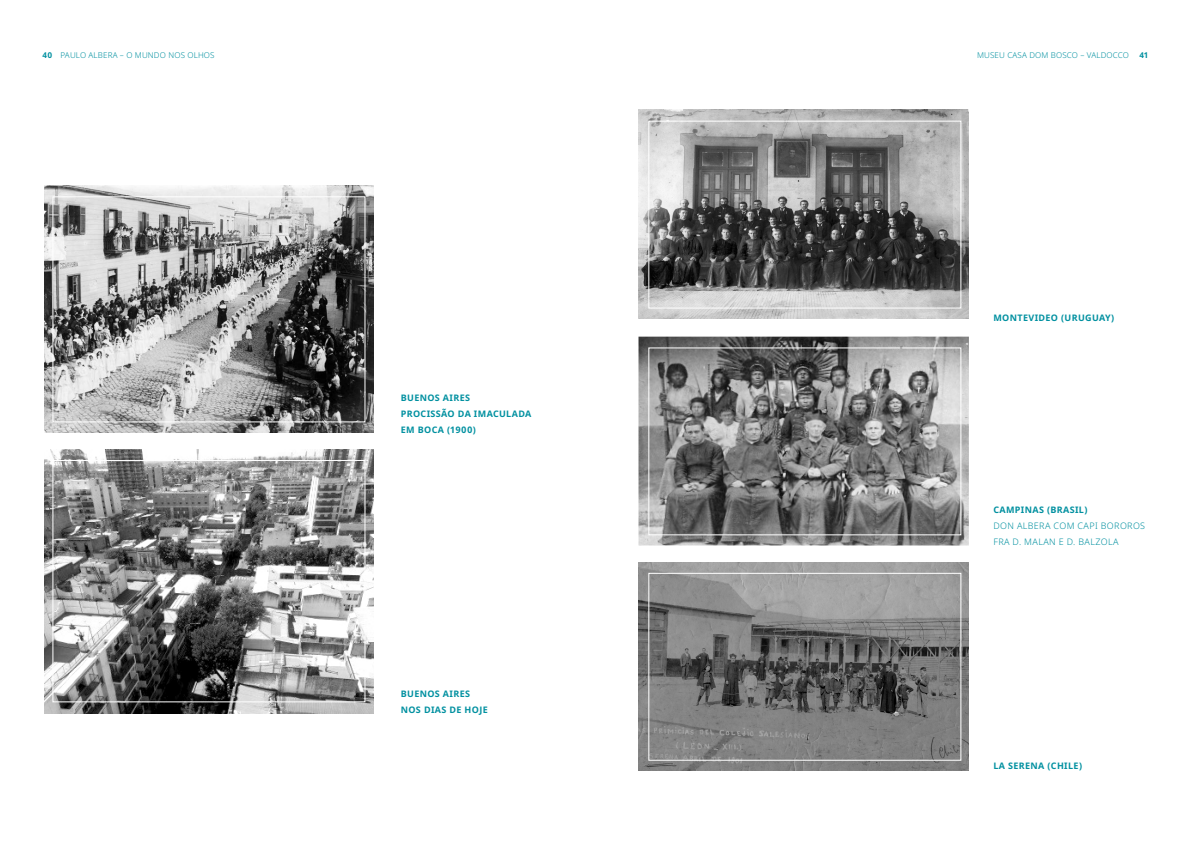
<style>
.page{position:relative;width:1191px;height:842px;background:#fff}
.page>*{position:absolute;margin:0;border:0;box-sizing:border-box;transform-origin:0 0}
.legendas_pequenas{font:700 9px "Noto Sans";letter-spacing:.04em;color:#0090a0}
.legendas_pequenas-2{font:300 9px/16px "Noto Sans";letter-spacing:.04em;color:#0090a0}
.t1{font:300 8px "Noto Sans";letter-spacing:.02em;color:#0090a0}
.t2{font:700 8px "Noto Sans";color:#0090a0}
.s1{font-weight:700}
</style>
<div class="page">
<img style="left:45px;top:186px;width:328px;height:247px">
<div style="left:52px;top:196px;width:313px;height:226px;border:1px solid #fff"></div>
<img style="left:638px;top:337px;width:331px;height:208px">
<img style="left:638px;top:562px;width:331px;height:209px">
<img style="left:638px;top:110px;width:331px;height:209px">
<div style="left:648px;top:121px;width:313px;height:188px;border:1px solid #fff"></div>
<div style="left:648px;top:347px;width:313px;height:188px;border:1px solid #fff"></div>
<div style="left:648px;top:573px;width:313px;height:188px;border:1px solid #fff"></div>
<img style="left:45px;top:449px;width:328px;height:264px">
<div style="left:52px;top:460px;width:313px;height:242px;border:1px solid #fff"></div>
<p class="t1" style="left:43px;top:50px;width:174px"><span class="s1">40</span> PAULO ALBERA – O MUNDO NOS OLHOS</p>
<p class="t1" style="left:977px;top:50px;width:153px">MUSEU CASA DOM BOSCO – VALDOCCO</p>
<p class="t2" style="left:1139px;top:50px;width:10px">41</p>
<p class="legendas_pequenas" style="left:401px;top:391px;width:71px">BUENOS AIRES</p>
<p class="legendas_pequenas" style="left:401px;top:407px;width:132px">PROCISSÃO DA IMACULADA</p>
<p class="legendas_pequenas" style="left:401px;top:423px;width:77px">EM BOCA (1900)</p>
<p class="legendas_pequenas" style="left:401px;top:687px;width:71px">BUENOS AIRES</p>
<p class="legendas_pequenas" style="left:401px;top:703px;width:88px">NOS DIAS DE HOJE</p>
<p class="legendas_pequenas" style="left:993px;top:311px;width:122px">MONTEVIDEO (URUGUAY)</p>
<p class="legendas_pequenas" style="left:993px;top:503px;width:96px">CAMPINAS (BRASIL)</p>
<p class="legendas_pequenas-2" style="left:993px;top:518px;width:153px">DON ALBERA COM CAPI BOROROS<br>FRA D. MALAN E D. BALZOLA</p>
<p class="legendas_pequenas" style="left:993px;top:759px;width:90px">LA SERENA (CHILE)</p>
</div>
